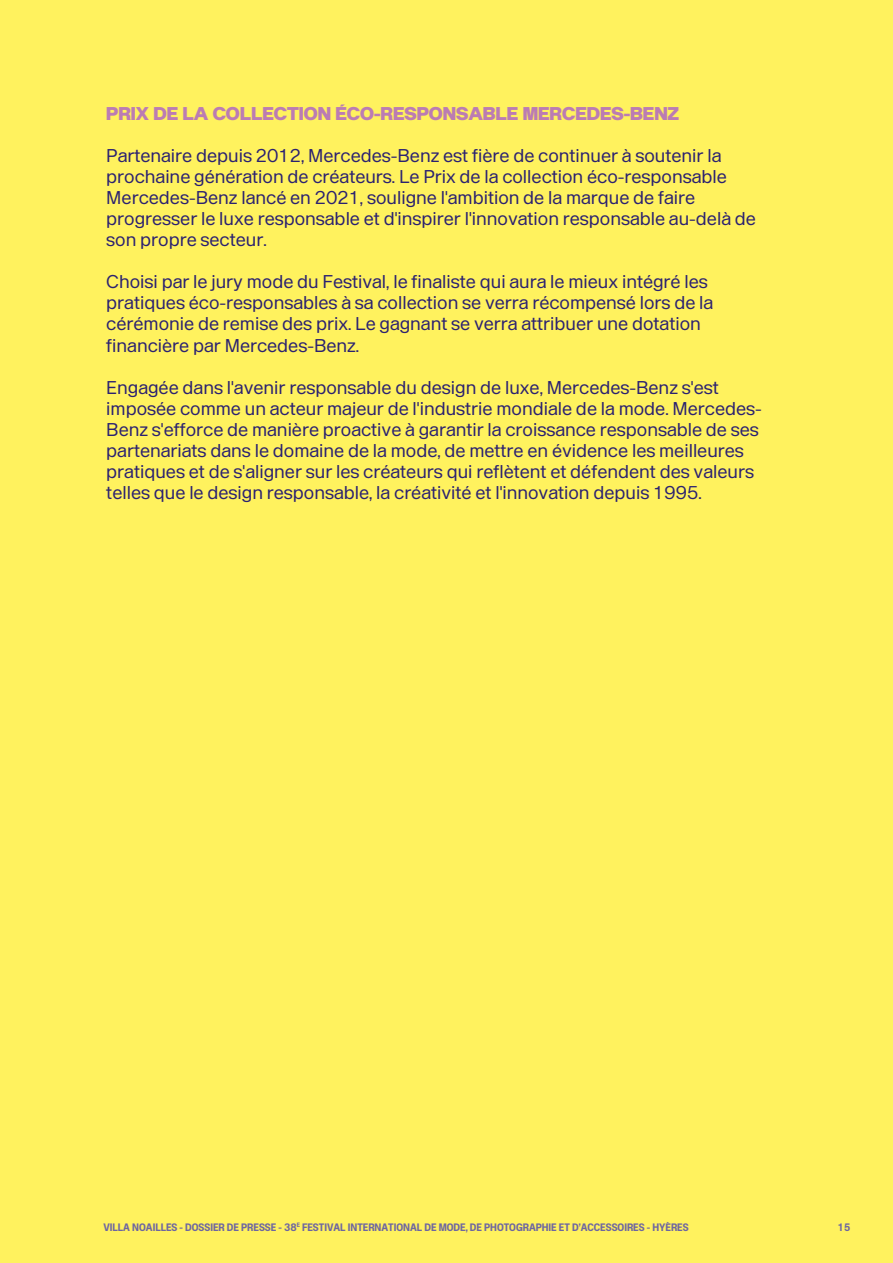
<style>
.page{position:relative;width:893px;height:1263px;background:#fff25e}
.page>*{position:absolute;margin:0;border:0;box-sizing:border-box;transform-origin:0 0}
.t1{font:18px/21px "Enduro";color:#2b2171}
.t2{font:900 18px "Enduro";color:#bb7cb3}
.t3{font:700 10.5px "Enduro Narrow";color:#6e66a1}
</style>
<div class="page">
<p class="t2" style="left:106px;top:102px;width:574px">PRIX DE LA COLLECTION ÉCO-RESPONSABLE MERCEDES-BENZ</p>
<p class="t1" style="left:106px;top:146px;width:651px">Partenaire depuis 2012, Mercedes-Benz est fière de continuer à soutenir la prochaine génération de créateurs. Le Prix de la collection éco-responsable Mercedes-Benz lancé en 2021, souligne l'ambition de la marque de faire progresser le luxe responsable et d'inspirer l'innovation responsable au-delà de son propre secteur.</p>
<p class="t1" style="left:106px;top:272px;width:608px">Choisi par le jury mode du Festival, le finaliste qui aura le mieux intégré les pratiques éco-responsables à sa collection se verra récompensé lors de la cérémonie de remise des prix. Le gagnant se verra attribuer une dotation financière par Mercedes-Benz.</p>
<p class="t1" style="left:106px;top:377px;width:657px">Engagée dans l'avenir responsable du design de luxe, Mercedes-Benz s'est imposée comme un acteur majeur de l'industrie mondiale de la mode. Mercedes-Benz s'efforce de manière proactive à garantir la croissance responsable de ses partenariats dans le domaine de la mode, de mettre en évidence les meilleures pratiques et de s'aligner sur les créateurs qui reflètent et défendent des valeurs telles que le design responsable, la créativité et l'innovation depuis 1995.</p>
<p class="t3" style="left:103px;top:1220px;width:587px">VILLA NOAILLES - DOSSIER DE PRESSE - 38<sup>E</sup> FESTIVAL INTERNATIONAL DE MODE, DE PHOTOGRAPHIE ET D’ACCESSOIRES - HYÈRES</p>
<p class="t3" style="left:838px;top:1220px;width:14px">15</p>
</div>
